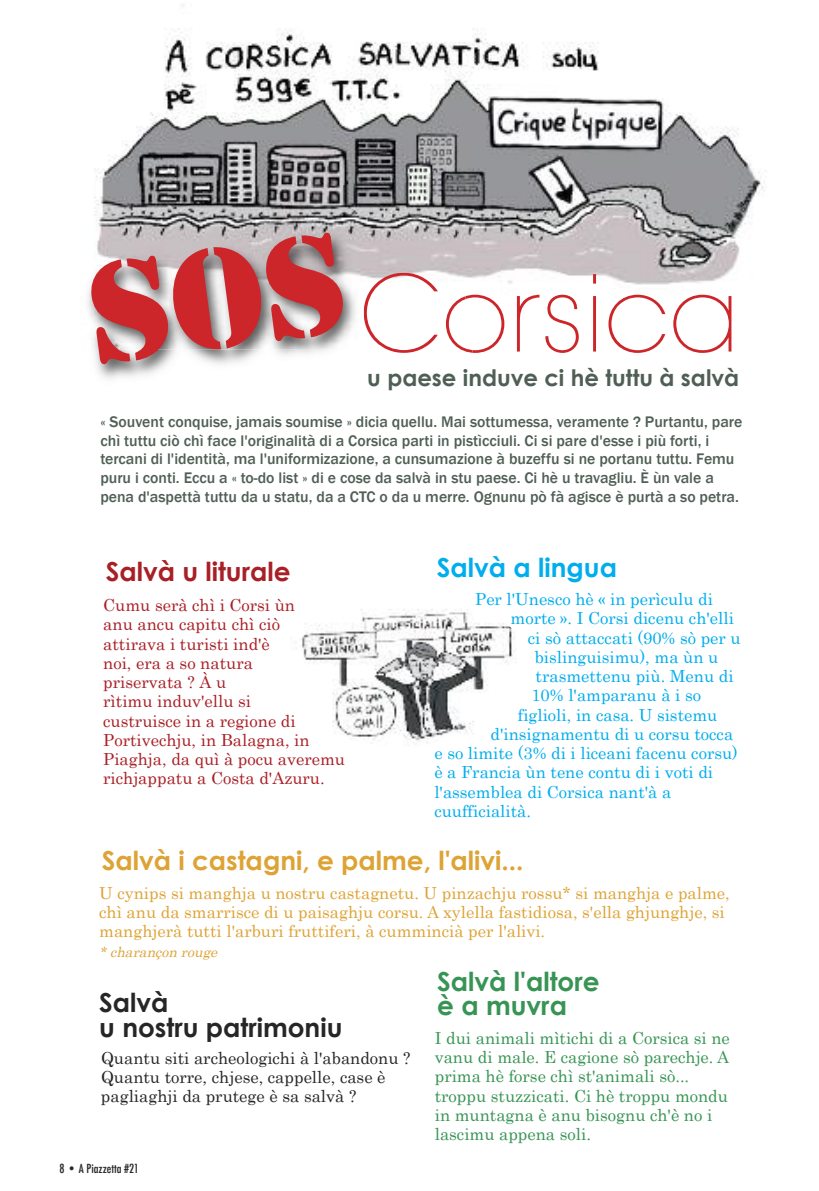
<style>
.page{position:relative;width:819px;height:1191px;background:#fff}
.page>*{position:absolute;margin:0;border:0;box-sizing:border-box;transform-origin:0 0}
.t1{font:200 104.65px "Avant Garde";color:#cc262b}
.t2{font:700 26.25px "Century Gothic";color:#dea335}
.t3{font:700 26.25px/24.5px "Century Gothic";color:#272627}
.t4{font:700 26.25px/24.5px "Century Gothic";color:#379454}
.t5{font:700 26.25px "Century Gothic";color:#a91f26}
.t6{font:700 26.25px "Century Gothic";color:#00aded}
.t7{font:700 22.75px "Century Gothic";color:#505f55}
.t8{font:16.62px "Century";color:#00aded}
.t9{font:16.62px/19.2px "Century";color:#a91f26}
.t10{font:16.62px/19.2px "Century";color:#dea335}
.t11{font:16.62px/19.2px "Century";color:#379454}
.t12{font:16.62px/19.2px "Century";color:#272627}
.t13{font:500 15.75px/18.9px "Franklin Gothic";color:#505f55}
.t14{font:italic 14px "Century";color:#dea335}
.t15{font:500 condensed 12.25px "Futura";color:#272627}
</style>
<div class="page">
<img style="left:94px;top:4px;width:671px;height:281px">
<img style="left:96px;top:365px;width:70px;height:14px">
<img style="left:94px;top:171px;width:378px;height:164px">
<img style="left:364px;top:273px;width:109px;height:80px">
<img style="left:301px;top:609px;width:215px;height:134px">
<svg style="left:88px;top:231px;width:259px;height:134px;background:#adabab"></svg>
<h1 class="t1" style="left:359px;top:274px;width:381px">Corsica</h1>
<h3 class="t7" style="left:367px;top:363px;width:373px">u paese induve ci hè tuttu à salvà</h3>
<p class="t13" style="left:100px;top:412px;width:643px">« Souvent conquise, jamais soumise » dicia quellu. Mai sottumessa, veramente ? Purtantu, pare chì tuttu ciò chì face l'originalità di a Corsica parti in pistìcciuli. Ci si pare d'esse i più forti, i tercani di l'identità, ma l'uniformizazione, a cunsumazione à buzeffu si ne portanu tuttu. Femu puru i conti. Eccu a « to-do list » di e cose da salvà in stu paese. Ci hè u travagliu. È ùn vale a pena d'aspettà tuttu da u statu, da a CTC o da u merre. Ognunu pò fà agisce è purtà a so petra.</p>
<h2 class="t5" style="left:106px;top:554px;width:186px">Salvà u liturale</h2>
<p class="t9" style="left:103px;top:595px;width:243px">Cumu serà chì i Corsi ùn<br>anu ancu capitu chì ciò attirava i turisti ind'è<br>noi, era a so natura<br>priservata ? À u<br>rìtimu induv'ellu si<br>custruisce in a regione di<br>Portivechju, in Balagna, in<br>Piaghja, da quì à pocu averemu richjappatu a Costa d'Azuru.</p>
<h2 class="t6" style="left:437px;top:550px;width:182px">Salvà a lingua</h2>
<p class="t8" style="left:475px;top:589px;width:239px">Per l'Unesco hè « in perìculu di</p>
<p class="t8" style="left:510px;top:608px;width:225px">morte ». I Corsi dicenu ch'elli</p>
<p class="t8" style="left:528px;top:627px;width:214px">ci sò attaccati (90% sò per u</p>
<p class="t8" style="left:534px;top:646px;width:185px">bislinguisimu), ma ùn u</p>
<p class="t8" style="left:535px;top:666px;width:199px">trasmettenu più. Menu di</p>
<p class="t8" style="left:531px;top:685px;width:171px">10% l'amparanu à i so</p>
<p class="t8" style="left:517px;top:704px;width:201px">figlioli, in casa. U sistemu</p>
<p class="t8" style="left:490px;top:723px;width:244px">d'insignamentu di u corsu tocca</p>
<p class="t8" style="left:434px;top:743px;width:305px">e so limite (3% di i liceani facenu corsu)</p>
<p class="t8" style="left:434px;top:762px;width:280px">è a Francia ùn tene contu di i voti di</p>
<p class="t8" style="left:434px;top:781px;width:238px">l'assemblea di Corsica nant'à a</p>
<p class="t8" style="left:434px;top:800px;width:98px">cuufficialità.</p>
<h2 class="t2" style="left:102px;top:844px;width:423px">Salvà i castagni, e palme, l'alivi...</h2>
<p class="t10" style="left:99px;top:882px;width:632px">U cynips si manghja u nostru castagnetu. U pinzachju rossu* si manghja e palme, chì anu da smarrisce di u paisaghju corsu. A xylella fastidiosa, s'ella ghjunghje, si manghjerà tutti l'arburi fruttiferi, à cummincià per l'alivi.</p>
<p class="t14" style="left:99px;top:942px;width:123px">* charançon rouge</p>
<h2 class="t3" style="left:99px;top:989px;width:245px">Salvà<br>u nostru patrimoniu</h2>
<p class="t12" style="left:101px;top:1047px;width:311px">Quantu siti archeologichi à l'abandonu ?<br>Quantu torre, chjese, cappelle, case è pagliaghji da prutege è sa salvà ?</p>
<h2 class="t4" style="left:437px;top:968px;width:164px">Salvà l'altore è a muvra</h2>
<p class="t11" style="left:434px;top:1027px;width:297px">I dui animali mìtichi di a Corsica si ne vanu di male. E cagione sò parechje. A prima hè forse chì st'animali sò... troppu stuzzicati. Ci hè troppu mondu in muntagna è anu bisognu ch'è no i lascimu appena soli.</p>
<p class="t15" style="left:60px;top:1160px;width:81px">8 • A Piazzetta #21</p>
</div>
